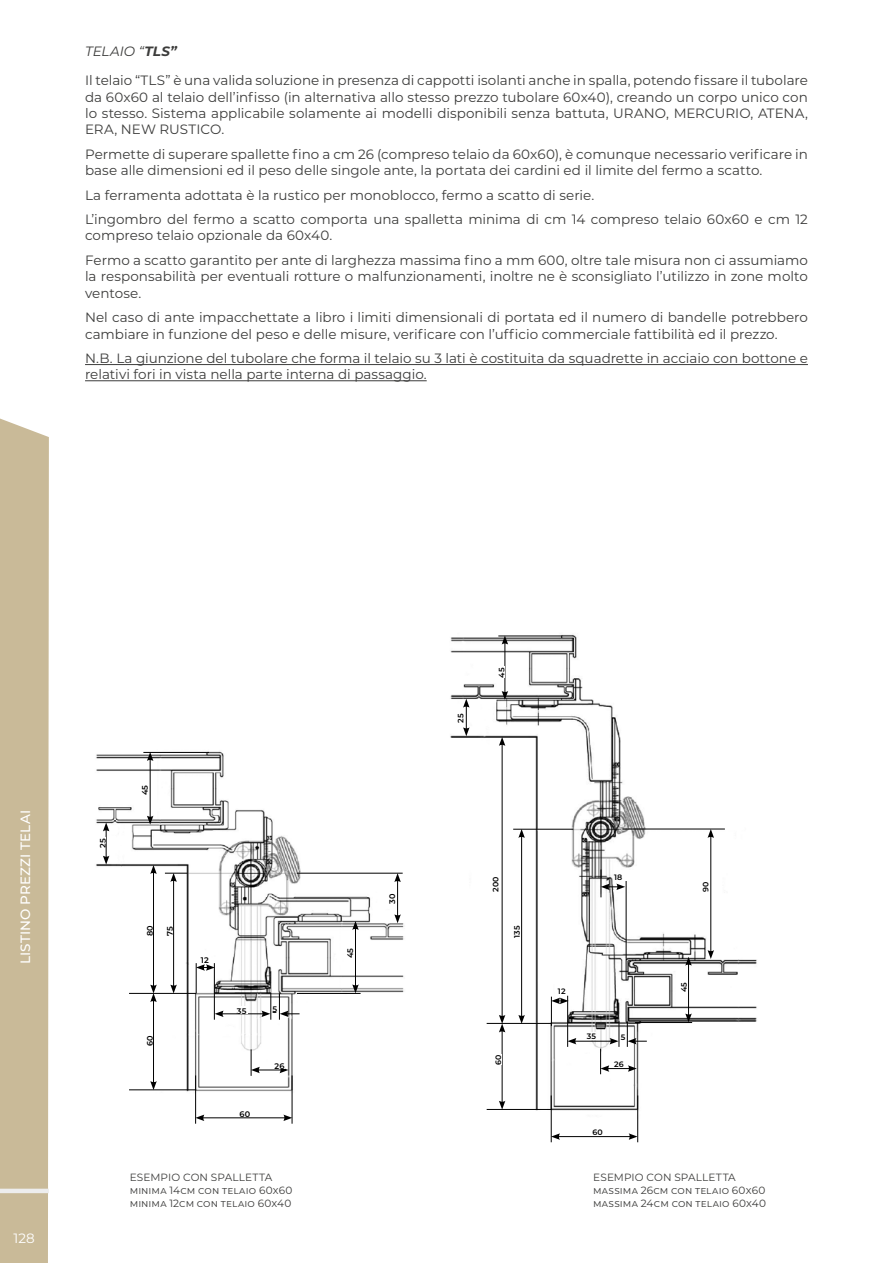
<style>
.page{position:relative;width:893px;height:1263px;background:#fff}
.page>*{position:absolute;margin:0;border:0;box-sizing:border-box;transform-origin:0 0}
.t1{font:13.5px/16.2px "Montserrat";letter-spacing:-.005em;color:#3c3c3b}
.t2{font:500 13.5px "Montserrat";letter-spacing:.005em;color:#fff}
.t3{font:italic 13.5px "Montserrat";color:#3c3c3b}
.t4{font:13.5px "Montserrat";color:#fff}
.t5{font:10.5px/12.6px "Montserrat";letter-spacing:.015em;color:#3c3c3b}
.t6{font:600 8.1px "Montserrat";letter-spacing:.035em;color:#000}
.t7{font:600 7.8px "Montserrat";letter-spacing:.035em;color:#000}
.s1{font-weight:700}
</style>
<div class="page">
<div style="left:0;top:418px;width:49px;height:845px;background:#c9ba98"></div>
<hr style="left:0;top:1189px;width:49px;height:4px;background:#ededed">
<hr style="left:85px;top:364px;width:723px;height:1px;background:#3c3c3b">
<hr style="left:85px;top:380px;width:342px;height:1px;background:#3c3c3b">
<img style="left:96px;top:751px;width:308px;height:373px">
<hr style="left:202px;top:1117px;width:84px;height:1px;background:#000">
<svg style="left:196px;top:1114px;width:8px;height:7px"></svg>
<svg style="left:283px;top:1114px;width:9px;height:7px"></svg>
<hr style="left:153px;top:1000px;width:1px;height:83px;background:#000">
<svg style="left:150px;top:1081px;width:7px;height:8px"></svg>
<hr style="left:153px;top:871px;width:1px;height:116px;background:#000">
<svg style="left:150px;top:984px;width:7px;height:18px"></svg>
<svg style="left:150px;top:865px;width:7px;height:9px"></svg>
<svg style="left:103px;top:822px;width:6px;height:42px"></svg>
<hr style="left:150px;top:758px;width:1px;height:60px;background:#000">
<svg style="left:147px;top:816px;width:6px;height:8px"></svg>
<svg style="left:147px;top:753px;width:6px;height:8px"></svg>
<hr style="left:397px;top:880px;width:1px;height:37px;background:#000">
<svg style="left:394px;top:914px;width:7px;height:9px"></svg>
<svg style="left:394px;top:874px;width:7px;height:8px"></svg>
<hr style="left:355px;top:927px;width:1px;height:60px;background:#000">
<svg style="left:352px;top:984px;width:7px;height:9px"></svg>
<svg style="left:352px;top:921px;width:7px;height:9px"></svg>
<hr style="left:173px;top:879px;width:1px;height:108px;background:#000">
<svg style="left:170px;top:984px;width:7px;height:9px"></svg>
<hr style="left:221px;top:1013px;width:43px;height:1px;background:#000">
<svg style="left:215px;top:1010px;width:9px;height:7px"></svg>
<svg style="left:197px;top:964px;width:17px;height:7px"></svg>
<hr style="left:195px;top:1075px;width:1px;height:49px;background:#000">
<hr style="left:129px;top:1089px;width:67px;height:1px;background:#000">
<svg style="left:251px;top:1049px;width:37px;height:27px"></svg>
<hr style="left:214px;top:963px;width:1px;height:57px;background:#000">
<hr style="left:196px;top:963px;width:1px;height:30px;background:#000">
<hr style="left:292px;top:1075px;width:1px;height:49px;background:#000">
<hr style="left:129px;top:993px;width:67px;height:1px;background:#000">
<svg style="left:165px;top:873px;width:23px;height:9px"></svg>
<hr style="left:297px;top:873px;width:106px;height:1px;background:#000">
<hr style="left:297px;top:993px;width:64px;height:1px;background:#000">
<hr style="left:143px;top:752px;width:66px;height:1px;background:#000">
<div style="left:239px;top:1109px;width:20px;height:8px;background:#fff"></div>
<div style="left:145px;top:1026px;width:8px;height:20px;background:#fff"></div>
<div style="left:145px;top:917px;width:8px;height:19px;background:#fff"></div>
<div style="left:98px;top:837px;width:8px;height:11px;background:#fff"></div>
<div style="left:140px;top:784px;width:8px;height:11px;background:#fff"></div>
<div style="left:387px;top:893px;width:8px;height:11px;background:#fff"></div>
<div style="left:345px;top:947px;width:8px;height:11px;background:#fff"></div>
<div style="left:165px;top:926px;width:8px;height:10px;background:#fff"></div>
<div style="left:275px;top:1061px;width:10px;height:8px;background:#fff"></div>
<svg style="left:261px;top:993px;width:39px;height:27px"></svg>
<div style="left:237px;top:1006px;width:10px;height:8px;background:#fff"></div>
<div style="left:201px;top:955px;width:8px;height:8px;background:#fff"></div>
<img style="left:450px;top:634px;width:307px;height:488px">
<hr style="left:557px;top:1136px;width:74px;height:1px;background:#000">
<svg style="left:552px;top:1133px;width:8px;height:7px"></svg>
<svg style="left:629px;top:1133px;width:8px;height:7px"></svg>
<hr style="left:502px;top:1030px;width:1px;height:73px;background:#000">
<svg style="left:499px;top:1101px;width:6px;height:8px"></svg>
<hr style="left:502px;top:743px;width:1px;height:274px;background:#000">
<svg style="left:499px;top:1015px;width:6px;height:17px"></svg>
<svg style="left:499px;top:737px;width:6px;height:9px"></svg>
<svg style="left:463px;top:699px;width:7px;height:37px"></svg>
<hr style="left:505px;top:642px;width:1px;height:51px;background:#000">
<svg style="left:502px;top:691px;width:6px;height:9px"></svg>
<svg style="left:502px;top:637px;width:6px;height:7px"></svg>
<hr style="left:710px;top:835px;width:1px;height:117px;background:#000">
<svg style="left:708px;top:950px;width:6px;height:9px"></svg>
<svg style="left:708px;top:830px;width:6px;height:8px"></svg>
<hr style="left:688px;top:963px;width:1px;height:53px;background:#000">
<svg style="left:685px;top:1013px;width:7px;height:9px"></svg>
<svg style="left:685px;top:957px;width:7px;height:9px"></svg>
<hr style="left:521px;top:835px;width:1px;height:182px;background:#000">
<svg style="left:518px;top:1015px;width:7px;height:8px"></svg>
<svg style="left:518px;top:830px;width:7px;height:8px"></svg>
<hr style="left:574px;top:1041px;width:38px;height:1px;background:#000">
<svg style="left:568px;top:1038px;width:8px;height:6px"></svg>
<hr style="left:551px;top:1095px;width:1px;height:47px;background:#000">
<hr style="left:487px;top:1109px;width:65px;height:1px;background:#000">
<hr style="left:567px;top:996px;width:1px;height:51px;background:#000">
<hr style="left:626px;top:881px;width:1px;height:77px;background:#000">
<svg style="left:601px;top:869px;width:24px;height:28px"></svg>
<svg style="left:551px;top:997px;width:18px;height:29px"></svg>
<hr style="left:637px;top:1095px;width:1px;height:47px;background:#000">
<hr style="left:487px;top:1023px;width:65px;height:1px;background:#000">
<hr style="left:513px;top:829px;width:60px;height:1px;background:#000">
<hr style="left:622px;top:829px;width:103px;height:1px;background:#000">
<hr style="left:635px;top:1022px;width:57px;height:1px;background:#000">
<hr style="left:498px;top:636px;width:64px;height:1px;background:#000">
<div style="left:494px;top:1054px;width:7px;height:11px;background:#fff"></div>
<div style="left:491px;top:876px;width:7px;height:16px;background:#fff"></div>
<div style="left:512px;top:925px;width:8px;height:13px;background:#fff"></div>
<div style="left:456px;top:712px;width:7px;height:11px;background:#fff"></div>
<div style="left:497px;top:667px;width:7px;height:11px;background:#fff"></div>
<div style="left:701px;top:880px;width:7px;height:12px;background:#fff"></div>
<div style="left:679px;top:981px;width:8px;height:11px;background:#fff"></div>
<svg style="left:600px;top:1021px;width:47px;height:53px"></svg>
<div style="left:587px;top:1032px;width:9px;height:7px;background:#fff"></div>
<div style="left:614px;top:873px;width:8px;height:7px;background:#fff"></div>
<div style="left:558px;top:987px;width:8px;height:7px;background:#fff"></div>
<p class="t3" style="left:85px;top:42px;width:93px">TELAIO “<span class="s1">TLS”</span></p>
<p class="t1" style="left:85px;top:72px;width:724px;text-align:justify">Il telaio “TLS” è una valida soluzione in presenza di cappotti isolanti anche in spalla, potendo fissare il tubolare da 60x60 al telaio dell’infisso (in alternativa allo stesso prezzo tubolare 60x40), creando un corpo unico con lo stesso. Sistema applicabile solamente ai modelli disponibili senza battuta, URANO, MERCURIO, ATENA, ERA, NEW RUSTICO.</p>
<p class="t1" style="left:85px;top:145px;width:724px">Permette di superare spallette fino a cm 26 (compreso telaio da 60x60), è comunque necessario verificare in base alle dimensioni ed il peso delle singole ante, la portata dei cardini ed il limite del fermo a scatto.</p>
<p class="t1" style="left:85px;top:182px;width:724px;line-height:24.8px">La ferramenta adottata è la rustico per monoblocco, fermo a scatto di serie.<br>L’ingombro del fermo a scatto comporta una spalletta minima di cm 14 compreso telaio 60x60 e cm 12</p>
<p class="t1" style="left:85px;top:223px;width:724px;line-height:24.8px">compreso telaio opzionale da 60x40.<br>Fermo a scatto garantito per ante di larghezza massima fino a mm 600, oltre tale misura non ci assumiamo</p>
<p class="t1" style="left:85px;top:268px;width:724px">la responsabilità per eventuali rotture o malfunzionamenti, inoltre ne è sconsigliato l’utilizzo in zone molto ventose.</p>
<p class="t1" style="left:85px;top:309px;width:724px">Nel caso di ante impacchettate a libro i limiti dimensionali di portata ed il numero di bandelle potrebbero cambiare in funzione del peso e delle misure, verificare con l’ufficio commerciale fattibilità ed il prezzo.</p>
<p class="t1" style="left:85px;top:350px;width:724px">N.B. La giunzione del tubolare che forma il telaio su 3 lati è costituita da squadrette in acciaio con bottone e relativi fori in vista nella parte interna di passaggio.</p>
<p class="t2" style="left:16px;top:964px;width:155px;rotate:-90deg">LISTINO PREZZI TELAI</p>
<p class="t4" style="left:14px;top:1229px;width:23px">128</p>
<p class="t6" style="left:97px;top:848px;width:11px;rotate:-90deg">25</p>
<p class="t6" style="left:139px;top:795px;width:12px;rotate:-90deg">45</p>
<p class="t6" style="left:144px;top:936px;width:13px;rotate:-90deg">80</p>
<p class="t6" style="left:164px;top:936px;width:11px;rotate:-90deg">75</p>
<p class="t6" style="left:201px;top:954px;width:9px">12</p>
<p class="t6" style="left:144px;top:1046px;width:12px;rotate:-90deg">60</p>
<p class="t6" style="left:237px;top:1005px;width:11px">35</p>
<p class="t6" style="left:273px;top:1003px;width:6px">5</p>
<p class="t6" style="left:239px;top:1108px;width:12px">60</p>
<p class="t6" style="left:275px;top:1060px;width:12px">26</p>
<p class="t6" style="left:344px;top:958px;width:12px;rotate:-90deg">45</p>
<p class="t6" style="left:387px;top:904px;width:12px;rotate:-90deg">30</p>
<p class="t7" style="left:455px;top:723px;width:11px;rotate:-90deg">25</p>
<p class="t7" style="left:496px;top:678px;width:12px;rotate:-90deg">45</p>
<p class="t7" style="left:490px;top:892px;width:17px;rotate:-90deg">200</p>
<p class="t7" style="left:512px;top:938px;width:14px;rotate:-90deg">135</p>
<p class="t7" style="left:493px;top:1065px;width:12px;rotate:-90deg">60</p>
<p class="t7" style="left:614px;top:872px;width:10px">18</p>
<p class="t7" style="left:558px;top:986px;width:9px">12</p>
<p class="t7" style="left:587px;top:1031px;width:11px">35</p>
<p class="t7" style="left:621px;top:1031px;width:6px">5</p>
<p class="t7" style="left:614px;top:1058px;width:11px">26</p>
<p class="t7" style="left:592px;top:1127px;width:12px">60</p>
<p class="t7" style="left:700px;top:892px;width:12px;rotate:-90deg">90</p>
<p class="t7" style="left:679px;top:992px;width:12px;rotate:-90deg">45</p>
<p class="t5" style="left:130px;top:1171px;width:164px">ESEMPIO CON SPALLETTA minima 14cm con telaio 60x60 minima 12cm con telaio 60x40</p>
<p class="t5" style="left:593px;top:1171px;width:175px">ESEMPIO CON SPALLETTA massima 26cm con telaio 60x60 massima 24cm con telaio 60x40</p>
</div>
